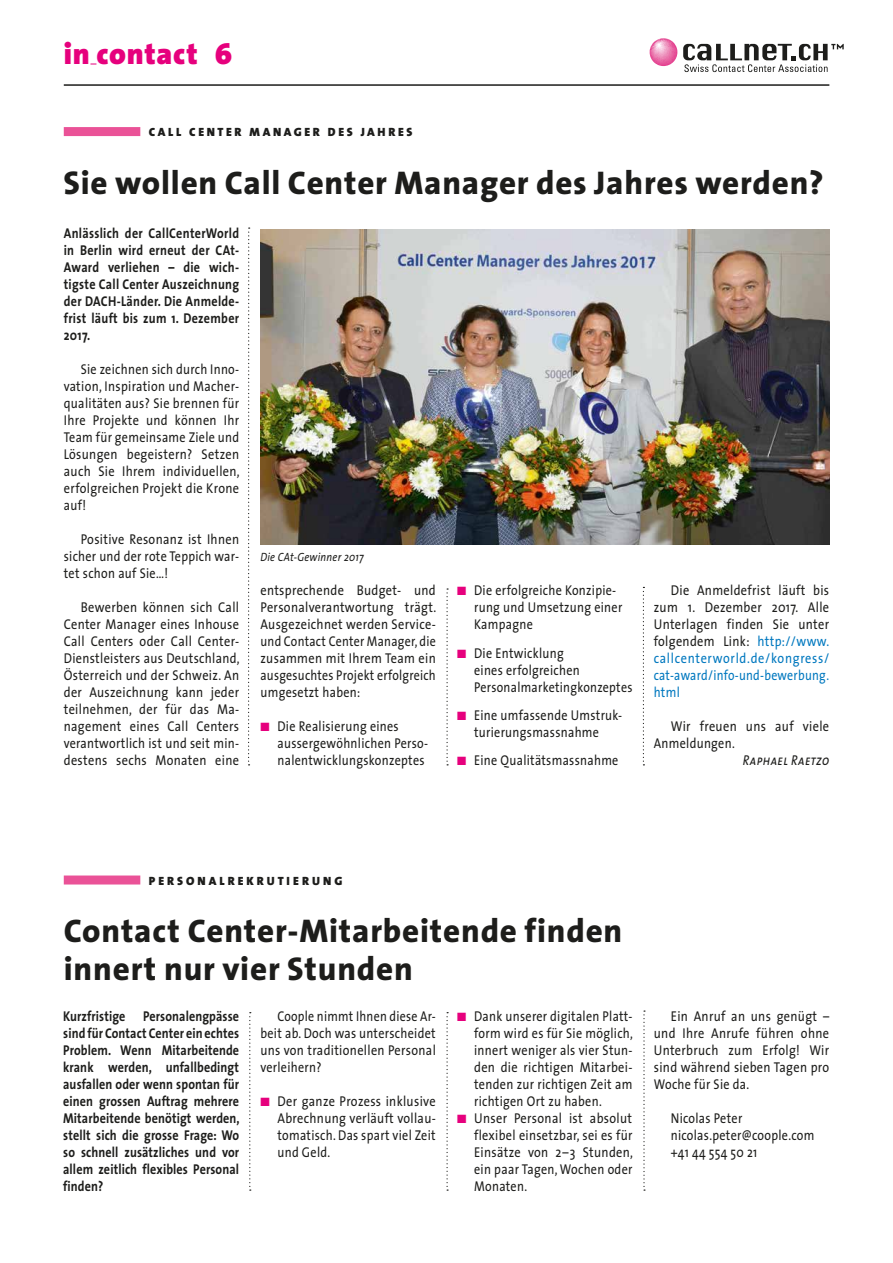
<style>
.page{position:relative;width:893px;height:1263px;background:#fff}
.page>*{position:absolute;margin:0;border:0;box-sizing:border-box;transform-origin:0 0}
.t1{font:800 33px/37.5px "The Sans";letter-spacing:.025em;color:#1d1d1b}
.t2{font:900 30px "The Sans";letter-spacing:.025em;color:#e6007d}
.t3{font:14.25px/17px "The Sans";letter-spacing:.025em;color:#1d1d1b;text-align:justify;scale:.87 1}
.t4{font:14.25px/17px "The Sans";letter-spacing:.025em;color:#1d1d1b;scale:.85 1}
.t5{font:700 14.25px/17px "The Sans";letter-spacing:.01em;color:#1d1d1b;text-align:justify;scale:.85 1}
.t6{font:14.25px/17px "The Sans";letter-spacing:.025em;color:#1d1d1b;text-align:justify;scale:.84 1}
.t7{font:italic 14.25px "The Sans Caps";letter-spacing:.025em;color:#1d1d1b;scale:.85 1}
.t8{font:12px "The Sans Black Caps";letter-spacing:.22em;color:#1d1d1b}
.t9{font:12px "The Sans Black Caps";letter-spacing:.24em;color:#1d1d1b}
.t10{font:italic 12px "The Sans";letter-spacing:.025em;color:#1d1d1b;scale:.85 1}
.s1{color:#e6007d}
.s2{color:#0078bf}
</style>
<div class="page">
<svg style="left:650px;top:38px;width:27px;height:28px"></svg>
<svg style="left:683px;top:44px;width:161px;height:28px"></svg>
<hr style="left:64px;top:84px;width:765px;height:2px;background:#1d1d1b">
<div style="left:64px;top:127px;width:76px;height:9px;background:#ea5297"></div>
<svg style="left:643px;top:587px;width:1px;height:178px"></svg>
<svg style="left:248px;top:227px;width:2px;height:538px"></svg>
<svg style="left:643px;top:1010px;width:2px;height:181px"></svg>
<svg style="left:446px;top:1012px;width:2px;height:179px"></svg>
<svg style="left:249px;top:1012px;width:2px;height:179px"></svg>
<svg style="left:446px;top:588px;width:2px;height:177px"></svg>
<div style="left:64px;top:875px;width:76px;height:9px;background:#ea5297"></div>
<img style="left:260px;top:230px;width:569px;height:314px">
<h2 class="t2" style="left:64px;top:28px;width:170px">in contact 6</h2>
<p class="t8" style="left:149px;top:122px;width:265px">CALL CENTER MANAGER DES JAHRES</p>
<h1 class="t1" style="left:63px;top:163px;width:762px">Sie wollen Call Center Manager des Jahres werden?</h1>
<p class="t5" style="left:64px;top:224px;width:208px">Anlässlich der CallCenterWorld in Berlin wird erneut der CAt-Award verliehen – die wich&shy;tigste Call Center Auszeichnung der DACH-Länder. Die Anmelde&shy;frist läuft bis zum 1. Dezember 2017.</p>
<p class="t4" style="left:64px;top:360px;width:209px;text-align:justify;text-indent:17px">Sie zeichnen sich durch Inno&shy;vation, Inspiration und Macher&shy;qualitäten aus? Sie brennen für Ihre Projekte und können Ihr Team für gemeinsame Ziele und Lösungen begeistern? Setzen auch Sie Ihrem individuellen, erfolgreichen Projekt die Krone auf!</p>
<p class="t3" style="left:64px;top:531px;width:203px;text-indent:17px">Positive Resonanz ist Ihnen sicher und der rote Teppich war&shy;tet schon auf Sie…!</p>
<p class="t3" style="left:64px;top:599px;width:204px;text-indent:17px">Bewerben können sich Call Center Manager eines Inhouse Call Centers oder Call Center-Dienstleisters aus Deutschland, Österreich und der Schweiz. An der Auszeichnung kann jeder teilnehmen, der für das Ma&shy;nagement eines Call Centers verantwortlich ist und seit min&shy;destens sechs Monaten eine</p>
<p class="t10" style="left:260px;top:547px;width:123px">Die CAt-Gewinner 2017</p>
<p class="t3" style="left:260px;top:582px;width:204px">entsprechende Budget- und Personalverantwortung trägt.<br>Ausgezeichnet werden Service&shy;und Contact Center Manager, die zusammen mit Ihrem Team ein ausgesuchtes Projekt erfolgreich umgesetzt haben:</p>
<p class="t4" style="left:277px;top:718px;width:179px;text-indent:-17px"><span class="s1">■</span> Die Realisierung eines aussergewöhnlichen Perso&shy;nalentwicklungskonzeptes</p>
<p class="t4" style="left:474px;top:582px;width:176px;text-indent:-17px"><span class="s1">■</span> Die erfolgreiche Konzipie&shy;rung und Umsetzung einer<br>Kampagne</p>
<p class="t4" style="left:474px;top:644px;width:188px;text-indent:-17px"><span class="s1">■</span> Die Entwicklung<br>eines erfolgreichen<br>Personalmarketingkonzeptes</p>
<p class="t4" style="left:457px;top:706px;width:196px;text-align:center"><span class="s1">■</span> Eine umfassende Umstruk&shy;turierungsmassnahme</p>
<p class="t4" style="left:457px;top:752px;width:191px"><span class="s1">■</span> Eine Qualitätsmassnahme</p>
<p class="t3" style="left:654px;top:582px;width:203px;text-indent:17px">Die Anmeldefrist läuft bis zum 1. Dezember 2017. Alle Unterlagen finden Sie unter folgendem Link: <span class="s2">http://www. callcenterworld.de/kongress/ cat-award/info-und-bewerbung. html</span></p>
<p class="t3" style="left:654px;top:718px;width:203px;text-indent:17px">Wir freuen uns auf viele<br>Anmeldungen.</p>
<p class="t7" style="left:743px;top:749px;width:103px">Raphael Raetzo</p>
<p class="t9" style="left:149px;top:870px;width:195px">PERSONALREKRUTIERUNG</p>
<h1 class="t1" style="left:64px;top:912px;width:560px">Contact Center-Mitarbeitende finden innert nur vier Stunden</h1>
<p class="t4" style="left:474px;top:1007px;width:188px;text-align:justify;text-indent:-17px"><span class="s1">■</span> Dank unserer digitalen Platt&shy;form wird es für Sie möglich, innert weniger als vier Stun&shy;den die richtigen Mitarbei&shy;tenden zur richtigen Zeit am richtigen Ort zu haben.</p>
<p class="t3" style="left:474px;top:1109px;width:184px;text-indent:-17px"><span class="s1">■</span> Unser Personal ist absolut flexibel einsetzbar, sei es für Einsätze von 2–3 Stunden, ein paar Tagen, Wochen oder Monaten.</p>
<p class="t5" style="left:63px;top:1007px;width:209px">Kurzfristige Personalengpässe sind für Contact Center ein echtes Problem. Wenn Mitarbeitende krank werden, unfallbedingt ausfallen oder wenn spontan für einen grossen Auftrag mehrere Mitarbeitende benötigt werden, stellt sich die grosse Frage: Wo so schnell zusätzliches und vor allem zeitlich flexibles Personal finden?</p>
<p class="t6" style="left:260px;top:1007px;width:210px;text-indent:17px">Coople nimmt Ihnen diese Ar&shy;beit ab. Doch was unterscheidet uns von traditionellen Personal verleihern?</p>
<p class="t3" style="left:277px;top:1092px;width:184px;text-indent:-17px"><span class="s1">■</span> Der ganze Prozess inklusive Abrechnung verläuft vollau&shy;tomatisch. Das spart viel Zeit und Geld.</p>
<p class="t3" style="left:654px;top:1007px;width:203px;text-indent:17px">Ein Anruf an uns genügt – und Ihre Anrufe führen ohne Unterbruch zum Erfolg! Wir sind während sieben Tagen pro Woche für Sie da.</p>
<p class="t4" style="left:671px;top:1109px;width:170px">Nicolas Peter nicolas.peter@coople.com +41 44 554 50 21</p>
</div>
